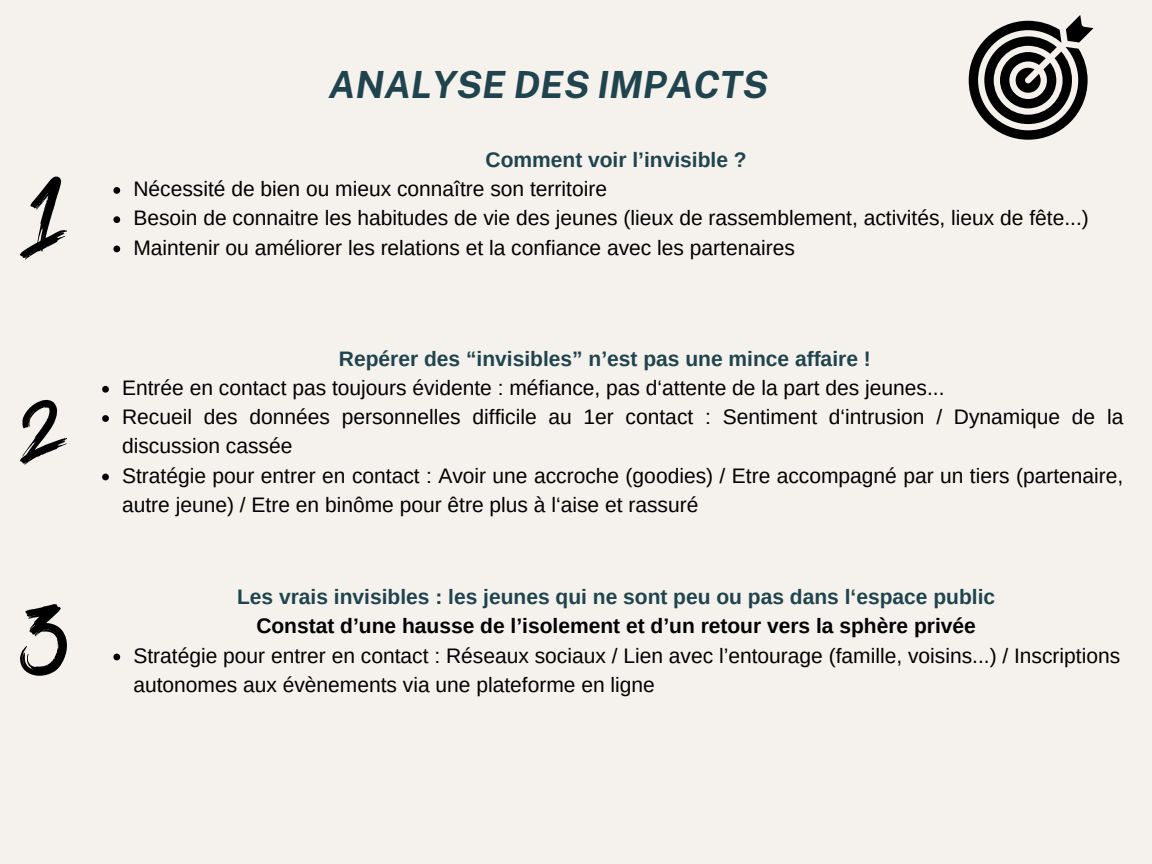
<style>
.page{position:relative;width:1152px;height:864px;background:#f5f1ec}
.page>*{position:absolute;margin:0;border:0;box-sizing:border-box;transform-origin:0 0}
.t1{font:italic 700 37.35px "Public Sans";color:#1f444d}
.t2{font:21px/29.2px "Arimo";color:#000}
.t3{font:700 21px "Arimo";color:#1f444d}
.t4{font:700 21px "Arimo";color:#000}
</style>
<div class="page">
<svg style="left:969px;top:15px;width:125px;height:125px"></svg>
<svg style="left:20px;top:176px;width:47px;height:84px"></svg>
<svg style="left:20px;top:400px;width:47px;height:65px"></svg>
<svg style="left:20px;top:604px;width:47px;height:72px"></svg>
<svg style="left:113px;top:654px;width:7px;height:6px"></svg>
<svg style="left:113px;top:187px;width:7px;height:7px"></svg>
<svg style="left:113px;top:216px;width:7px;height:7px"></svg>
<svg style="left:113px;top:246px;width:7px;height:6px"></svg>
<svg style="left:102px;top:386px;width:7px;height:7px"></svg>
<svg style="left:102px;top:415px;width:7px;height:7px"></svg>
<svg style="left:102px;top:474px;width:7px;height:6px"></svg>
<h1 class="t1" style="left:329px;top:63px;width:441px">ANALYSE DES IMPACTS</h1>
<p class="t3" style="left:486px;top:148px;width:263px">Comment voir l’invisible ?</p>
<p class="t2" style="left:133px;top:174px;width:957px">Nécessité de bien ou mieux connaître son territoire<br>Besoin de connaitre les habitudes de vie des jeunes (lieux de rassemblement, activités, lieux de fête...)<br>Maintenir ou améliorer les relations et la confiance avec les partenaires</p>
<p class="t3" style="left:339px;top:347px;width:533px">Repérer des “invisibles” n’est pas une mince affaire !</p>
<p class="t2" style="left:122px;top:373px;width:1003px">Entrée en contact pas toujours évidente : méfiance, pas d‘attente de la part des jeunes...<br>Recueil des données personnelles difficile au 1er contact : Sentiment d‘intrusion / Dynamique de la discussion cassée<br>Stratégie pour entrer en contact : Avoir une accroche (goodies) / Etre accompagné par un tiers (partenaire, autre jeune) / Etre en binôme pour être plus à l‘aise et rassuré</p>
<p class="t3" style="left:237px;top:585px;width:760px">Les vrais invisibles : les jeunes qui ne sont peu ou pas dans l‘espace public</p>
<p class="t4" style="left:256px;top:614px;width:721px">Constat d’une hausse de l’isolement et d’un retour vers la sphère privée</p>
<p class="t2" style="left:133px;top:641px;width:988px">Stratégie pour entrer en contact : Réseaux sociaux / Lien avec l’entourage (famille, voisins...) / Inscriptions autonomes aux évènements via une plateforme en ligne</p>
</div>
